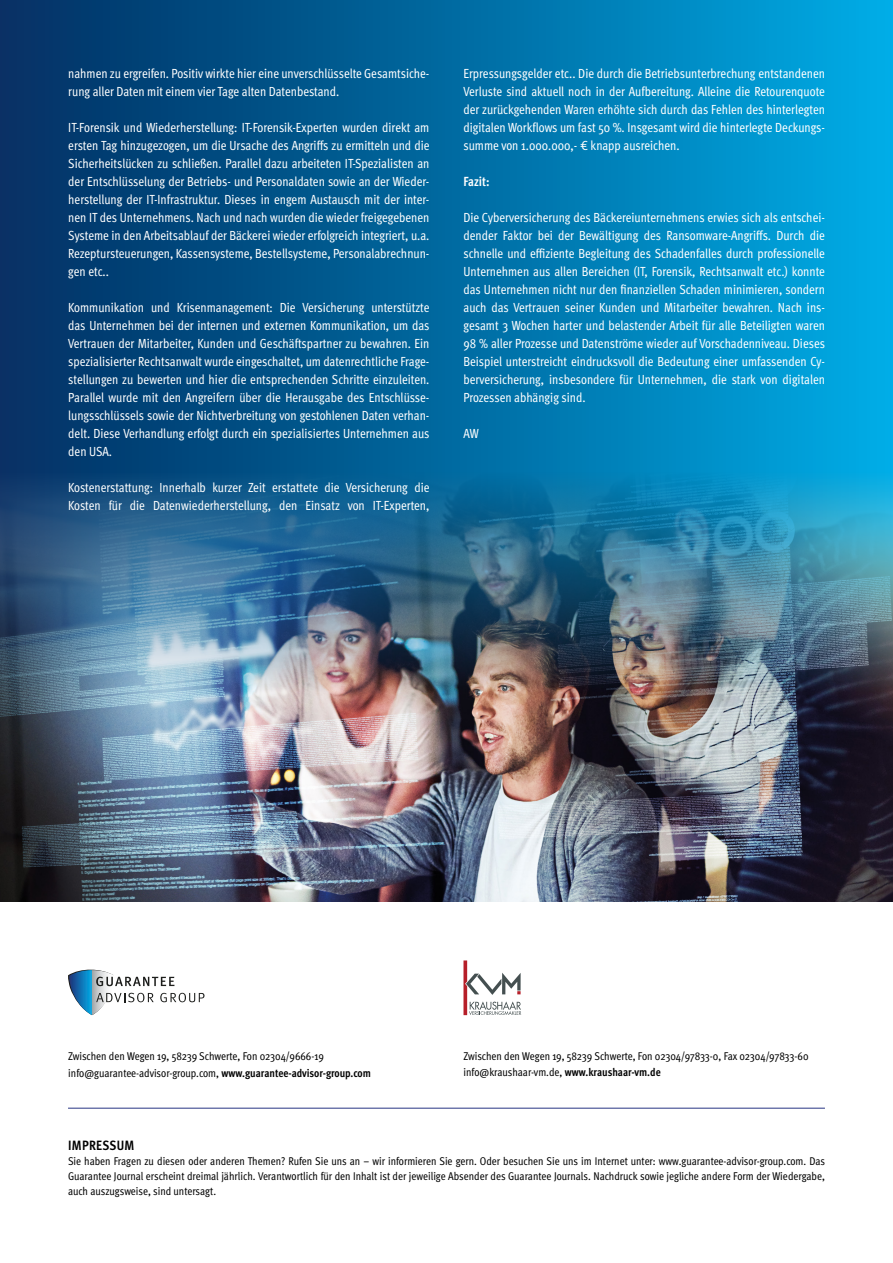
<style>
.page{position:relative;width:893px;height:1263px;background:#fff}
.page>*{position:absolute;margin:0;border:0;box-sizing:border-box;transform-origin:0 0}
.t1{font:700 condensed 13.5px "Meta Pro";letter-spacing:.02em;color:#000}
.t2{font:condensed 13.2px/18px "Meta Pro";color:#fff;text-align:justify}
.t3{font:700 condensed 13.2px "Meta Pro";letter-spacing:-.005em;color:#fff}
.t4{font:condensed 11.25px/15px "Meta Pro";letter-spacing:-.005em;color:#000}
.s1{font-weight:700}
</style>
<div class="page">
<div style="left:0;top:0;width:893px;height:901px;background:linear-gradient(to right,#022d60,#00aae4)"></div>
<img style="left:0;top:472px;width:893px;height:429px">
<hr style="left:68px;top:1108px;width:757px;height:1px;background:#283583">
<svg style="left:68px;top:970px;width:137px;height:45px"></svg>
<svg style="left:463px;top:960px;width:58px;height:55px"></svg>
<p class="t2" style="left:68px;top:63px;width:363px">nahmen zu ergreifen. Positiv wirkte hier eine unverschlüsselte Gesamtsiche&shy;rung aller Daten mit einem vier Tage alten Datenbestand.</p>
<p class="t2" style="left:68px;top:117px;width:363px">IT-Forensik und Wiederherstellung: IT-Forensik-Experten wurden direkt am ersten Tag hinzugezogen, um die Ursache des Angriffs zu ermitteln und die Sicherheitslücken zu schließen. Parallel dazu arbeiteten IT-Spezialisten an der Entschlüsselung der Betriebs- und Personaldaten sowie an der Wieder&shy;herstellung der IT-Infrastruktur. Dieses in engem Austausch mit der inter&shy;nen IT des Unternehmens. Nach und nach wurden die wieder freigegebenen Systeme in den Arbeitsablauf der Bäckerei wieder erfolgreich integriert, u.a.<br>Rezeptursteuerungen, Kassensysteme, Bestellsysteme, Personalabrechnun&shy;gen etc..</p>
<p class="t2" style="left:68px;top:297px;width:363px">Kommunikation und Krisenmanagement: Die Versicherung unterstützte das Unternehmen bei der internen und externen Kommunikation, um das Vertrauen der Mitarbeiter, Kunden und Geschäftspartner zu bewahren. Ein spezialisierter Rechtsanwalt wurde eingeschaltet, um datenrechtliche Frage&shy;stellungen zu bewerten und hier die entsprechenden Schritte einzuleiten.<br>Parallel wurde mit den Angreifern über die Herausgabe des Entschlüsse&shy;lungsschlüssels sowie der Nichtverbreitung von gestohlenen Daten verhan&shy;delt. Diese Verhandlung erfolgt durch ein spezialisiertes Unternehmen aus den USA.</p>
<p class="t2" style="left:68px;top:477px;width:363px">Kostenerstattung: Innerhalb kurzer Zeit erstattete die Versicherung die<br>Kosten für die Datenwiederherstellung, den Einsatz von IT-Experten,</p>
<p class="t2" style="left:463px;top:63px;width:363px">Erpressungsgelder etc.. Die durch die Betriebsunterbrechung entstandenen Verluste sind aktuell noch in der Aufbereitung. Alleine die Retourenquote der zurückgehenden Waren erhöhte sich durch das Fehlen des hinterlegten digitalen Workflows um fast 50 %. Insgesamt wird die hinterlegte Deckungs&shy;summe von 1.000.000,- € knapp ausreichen.</p>
<p class="t3" style="left:463px;top:171px;width:28px">Fazit:</p>
<p class="t2" style="left:463px;top:207px;width:363px">Die Cyberversicherung des Bäckereiunternehmens erwies sich als entschei&shy;dender Faktor bei der Bewältigung des Ransomware-Angriffs. Durch die schnelle und effiziente Begleitung des Schadenfalles durch professionelle Unternehmen aus allen Bereichen (IT, Forensik, Rechtsanwalt etc.) konnte das Unternehmen nicht nur den finanziellen Schaden minimieren, sondern auch das Vertrauen seiner Kunden und Mitarbeiter bewahren. Nach ins&shy;gesamt 3 Wochen harter und belastender Arbeit für alle Beteiligten waren 98 % aller Prozesse und Datenströme wieder auf Vorschadenniveau. Dieses Beispiel unterstreicht eindrucksvoll die Bedeutung einer umfassenden Cy&shy;berversicherung, insbesondere für Unternehmen, die stark von digitalen Prozessen abhängig sind.</p>
<p class="t2" style="left:463px;top:423px;width:17px">AW</p>
<p class="t4" style="left:68px;top:1047px;width:304px;line-height:16.5px">Zwischen den Wegen 19, 58239 Schwerte, Fon 02304/9666-19 info@guarantee-advisor-group.com, <span class="s1">www.guarantee-advisor-group.com</span></p>
<p class="t4" style="left:463px;top:1047px;width:347px;line-height:16.5px">Zwischen den Wegen 19, 58239 Schwerte, Fon 02304/97833-0, Fax 02304/97833-60 info@kraushaar-vm.de, <span class="s1">www.kraushaar-vm.de</span></p>
<p class="t1" style="left:68px;top:1135px;width:68px">IMPRESSUM</p>
<p class="t4" style="left:68px;top:1153px;width:758px;text-align:justify">Sie haben Fragen zu diesen oder anderen Themen? Rufen Sie uns an – wir informieren Sie gern. Oder besuchen Sie uns im Internet unter: www.guarantee-advisor-group.com. Das Guarantee Journal erscheint dreimal jährlich. Verantwortlich für den Inhalt ist der jeweilige Absender des Guarantee Journals. Nachdruck sowie jegliche andere Form der Wiedergabe, auch auszugsweise, sind untersagt.</p>
</div>
